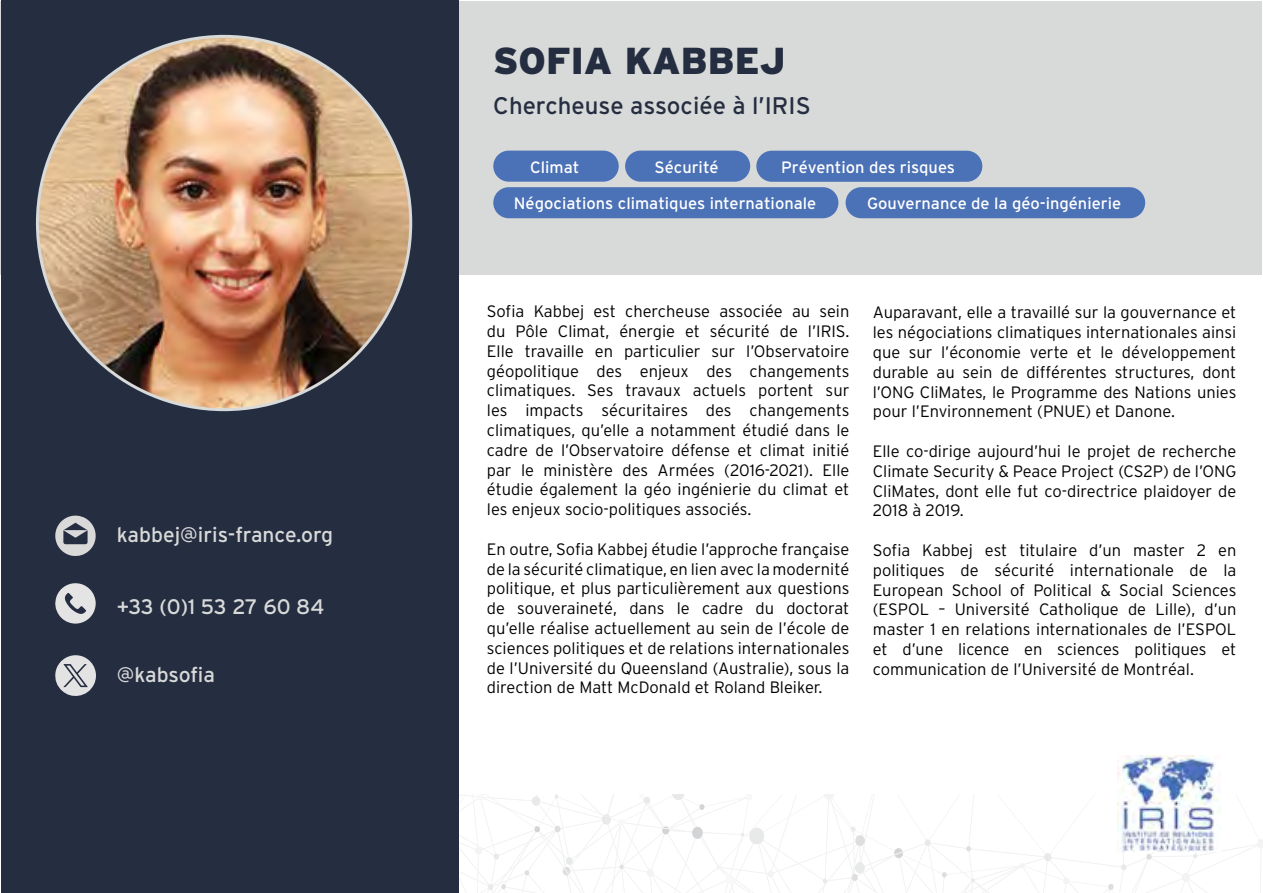
<style>
.page{position:relative;width:1263px;height:893px;background:#fff}
.page>*{position:absolute;margin:0;border:0;box-sizing:border-box;transform-origin:0 0}
.t1{font:900 37.5px "Interstate";color:#252d40}
.t2{font:24px "Interstate";color:#252d40}
.t3{font:21px "Interstate";color:#d8dad9}
.t4{font:300 16.5px/19.8px "Interstate";color:#020203;text-align:justify}
.t5{font:16.5px "Interstate";color:#fff}
.t6{font:16.35px "Interstate";color:#fff}
</style>
<div class="page">
<div style="left:1px;top:1px;width:1261px;height:273px;background:#d8dad9"></div>
<div style="left:1px;top:0;width:457px;height:892px;background:#252d40"></div>
<svg style="left:459px;top:794px;width:804px;height:99px"></svg>
<img style="left:1117px;top:755px;width:103px;height:96px">
<img style="left:37px;top:36px;width:374px;height:374px;border-radius:187px">
<div style="left:493px;top:151px;width:126px;height:31px;background:#4b71b6;border-radius:16px"></div>
<div style="left:493px;top:187px;width:345px;height:31px;background:#4b71b6;border-radius:16px"></div>
<div style="left:846px;top:187px;width:299px;height:31px;background:#4b71b6;border-radius:16px"></div>
<svg style="left:55px;top:583px;width:41px;height:41px"></svg>
<svg style="left:55px;top:516px;width:41px;height:40px"></svg>
<div style="left:625px;top:151px;width:125px;height:31px;background:#4b71b6;border-radius:16px"></div>
<div style="left:756px;top:151px;width:226px;height:31px;background:#4b71b6;border-radius:16px"></div>
<svg style="left:55px;top:655px;width:41px;height:41px"></svg>
<p class="t3" style="left:117px;top:523px;width:218px">kabbej@iris-france.org</p>
<p class="t3" style="left:117px;top:594px;width:209px">+33 (0)1 53 27 60 84</p>
<p class="t3" style="left:117px;top:663px;width:100px">@kabsofia</p>
<h1 class="t1" style="left:493px;top:39px;width:294px">SOFIA KABBEJ</h1>
<h2 class="t2" style="left:493px;top:92px;width:319px">Chercheuse associée à l’IRIS</h2>
<p class="t5" style="left:654px;top:158px;width:66px">Sécurité</p>
<p class="t5" style="left:781px;top:158px;width:176px">Prévention des risques</p>
<p class="t5" style="left:530px;top:158px;width:51px">Climat</p>
<p class="t5" style="left:514px;top:194px;width:304px">Négociations climatiques internationale</p>
<p class="t6" style="left:867px;top:194px;width:256px">Gouvernance de la géo-ingénierie</p>
<p class="t4" style="left:487px;top:301px;width:364px">Sofia Kabbej est chercheuse associée au sein du Pôle Climat, énergie et sécurité de l’IRIS.<br>Elle travaille en particulier sur l’Observatoire géopolitique des enjeux des changements climatiques. Ses travaux actuels portent sur les impacts sécuritaires des changements climatiques, qu’elle a notamment étudié dans le cadre de l’Observatoire défense et climat initié par le ministère des Armées (2016-2021). Elle étudie également la géo ingénierie du climat et les enjeux socio-politiques associés.</p>
<p class="t4" style="left:487px;top:539px;width:364px">En outre, Sofia Kabbej étudie l’approche française de la sécurité climatique, en lien avec la modernité politique, et plus particulièrement aux questions de souveraineté, dans le cadre du doctorat qu’elle réalise actuellement au sein de l’école de sciences politiques et de relations internationales de l’Université du Queensland (Australie), sous la direction de Matt McDonald et Roland Bleiker.</p>
<p class="t4" style="left:873px;top:302px;width:365px">Auparavant, elle a travaillé sur la gouvernance et les négociations climatiques internationales ainsi que sur l’économie verte et le développement durable au sein de différentes structures, dont l’ONG CliMates, le Programme des Nations unies pour l’Environnement (PNUE) et Danone.</p>
<p class="t4" style="left:873px;top:441px;width:365px">Elle co-dirige aujourd’hui le projet de recherche Climate Security &amp; Peace Project (CS2P) de l’ONG CliMates, dont elle fut co-directrice plaidoyer de 2018 à 2019.</p>
<p class="t4" style="left:873px;top:540px;width:365px">Sofia Kabbej est titulaire d’un master 2 en politiques de sécurité internationale de la European School of Political &amp; Social Sciences (ESPOL – Université Catholique de Lille), d’un master 1 en relations internationales de l’ESPOL et d’une licence en sciences politiques et communication de l’Université de Montréal.</p>
</div>
